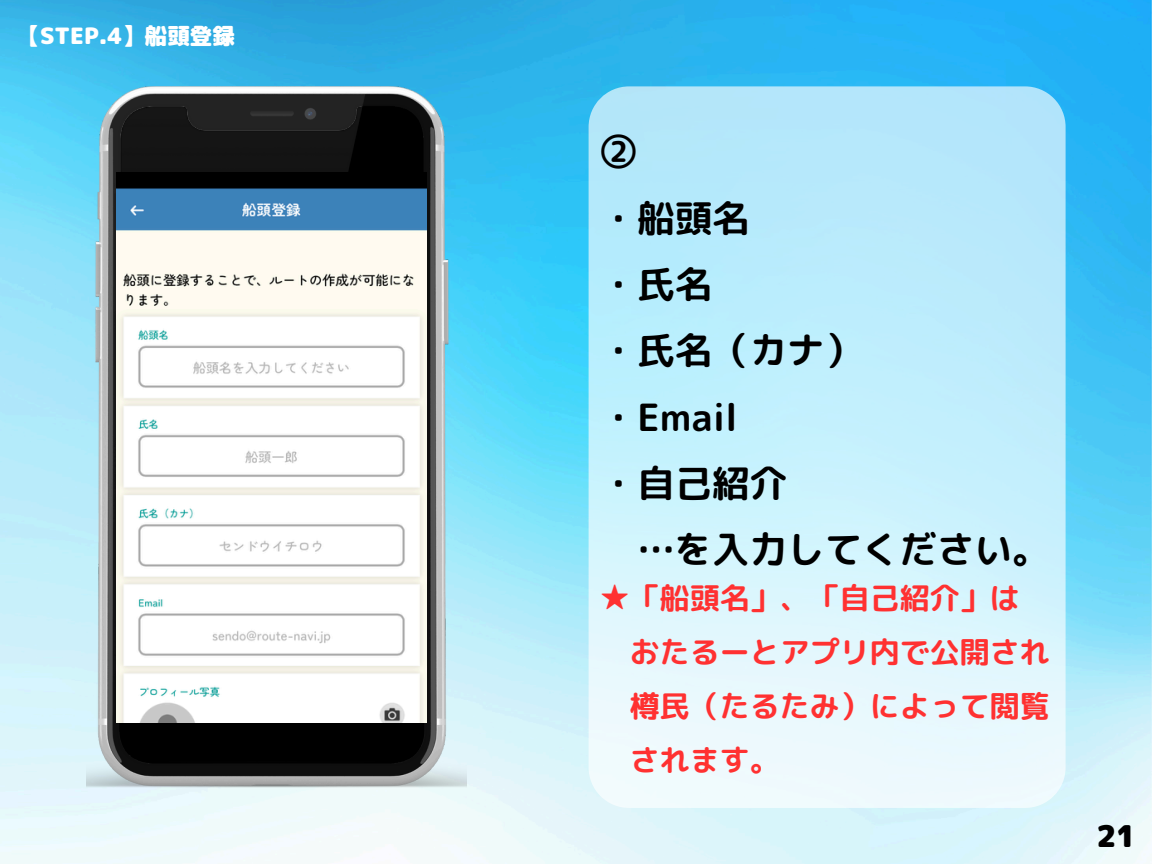
<style>
.page{position:relative;width:1152px;height:864px;background:#fff}
.page>*{position:absolute;margin:0;border:0;box-sizing:border-box;transform-origin:0 0}
.t1{font:37.5px "rounded mplus 1 p bold";color:#000}
.t2{font:30px/54px "rounded mplus 1 p bold";color:#ff3131}
.t3{font:30px "rounded mplus 1 p black";color:#000}
.t4{font:22.5px "rounded mplus 1 p black";color:#fff}
</style>
<div class="page">
<img style="left:0;top:0;width:1152px;height:864px">
<svg style="left:589px;top:86px;width:477px;height:722px;background:#caf0fc"></svg>
<img style="left:86px;top:86px;width:381px;height:701px">
<img style="left:117px;top:172px;width:309px;height:550px">
<p class="t4" style="left:18px;top:20px;width:219px">【STEP.4】船頭登録</p>
<h1 class="t1" style="left:600px;top:125px;width:39px">②</h1>
<h1 class="t1" style="left:600px;top:191px;width:151px">・船頭名</h1>
<h1 class="t1" style="left:600px;top:258px;width:114px">・氏名</h1>
<h1 class="t1" style="left:600px;top:324px;width:264px">・氏名（カナ）</h1>
<h1 class="t1" style="left:600px;top:390px;width:139px">・Email</h1>
<h1 class="t1" style="left:600px;top:457px;width:189px">・自己紹介</h1>
<h1 class="t1" style="left:637px;top:523px;width:414px">…を入力してください。</h1>
<h2 class="t2" style="left:630px;top:571px;width:421px;text-indent:-30px">★「船頭名」、「自己紹介」はおたるーとアプリ内で公開され樽民（たるたみ）によって閲覧されます。</h2>
<p class="t3" style="left:1096px;top:815px;width:41px">21</p>
</div>
